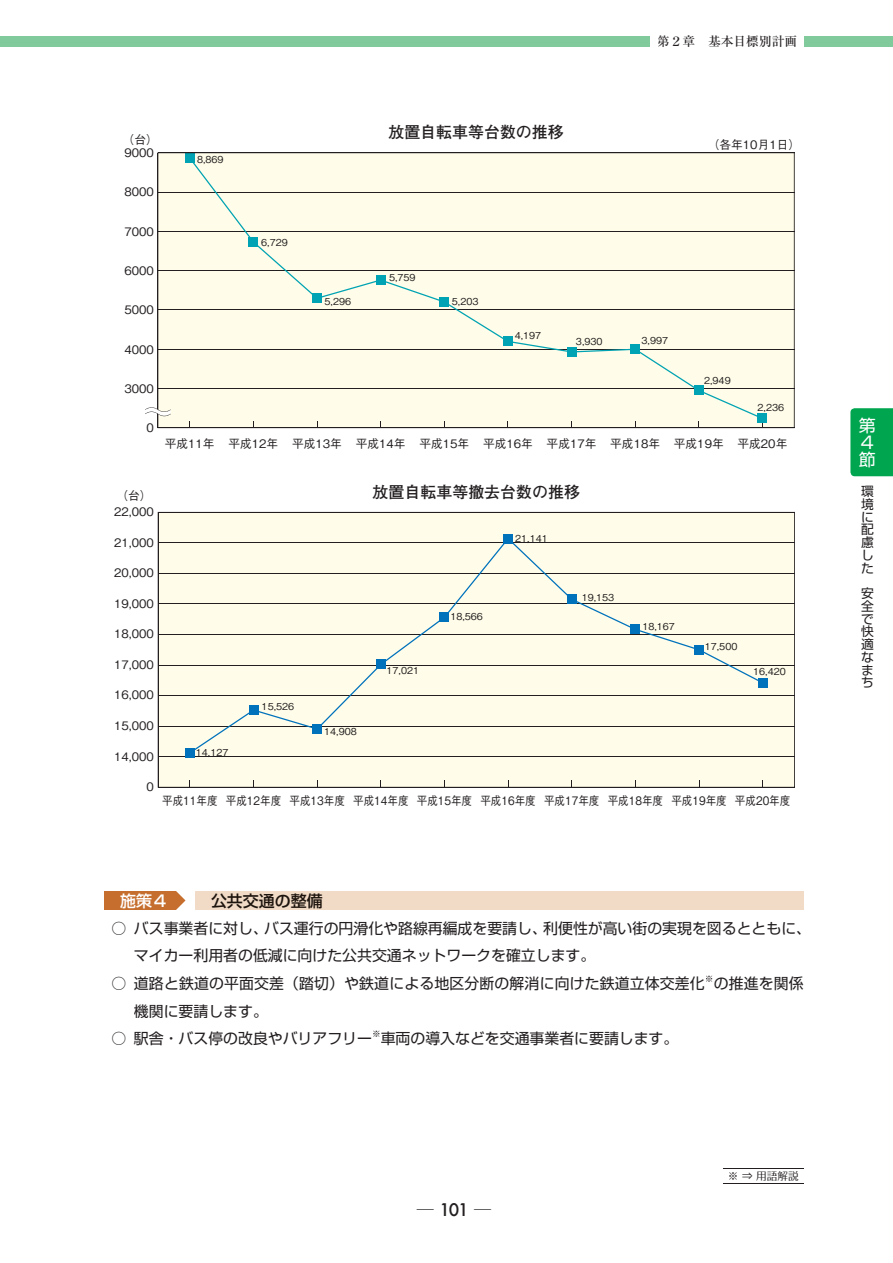
<style>
.page{position:relative;width:893px;height:1263px;background:#fff}
.page>*{position:absolute;margin:0;border:0;box-sizing:border-box;transform-origin:0 0}
.t1{font:500 16.95px "Futura";color:#231f20}
.t2{font:16.95px/17px "Shin Go Pro";color:#fff;text-align:justify}
.t3{font:700 15.9px "Futo Go B101 Pro";color:#231f20}
.t4{font:500 15.9px "Shin Go Pro";color:#1d140e}
.t5{font:500 15.9px "Shin Go Pro";color:#fff}
.t6{font:14.85px/27.6px "Shin Go Pro";color:#231f20}
.t7{font:12.75px/12.8px "Shin Go Pro";color:#231f20;text-align:justify}
.t8{font:500 12.75px "Ryumin Pro";color:#231f20}
.t9{font:500 11.7px "Gothic BBB Pro";color:#231f20}
.t10{font:500 11.7px "Gothic BBB Pro";color:#231f20;scale:.9 1}
.t11{font:10.65px "Folk Pro";color:#231f20}
.t12{font:500 9.6px "Gothic BBB Pro";color:#231f20}
.t13{font:8.7px "Shin Go Pro";color:#231f20}
.s1{font-family:"Futo Go B101 Pro";font-weight:700}
</style>
<div class="page">
<hr style="left:723px;top:1168px;width:81px;height:1px;background:#231f20">
<hr style="left:723px;top:1183px;width:81px;height:1px;background:#231f20">
<div style="left:0;top:36px;width:893px;height:11px;background:#80ca9c"></div>
<div style="left:651px;top:35px;width:153px;height:13px;background:#fff"></div>
<div style="left:850px;top:408px;width:43px;height:68px;background:#00a54f"></div>
<div style="left:104px;top:891px;width:89px;height:18px;background:#c56e2d"></div>
<div style="left:193px;top:891px;width:611px;height:18px;background:#f1dbc6"></div>
<div style="left:157px;top:152px;width:638px;height:276px;background:#fffde9"></div>
<svg style="left:145px;top:407px;width:26px;height:9px"></svg>
<div style="left:158px;top:512px;width:637px;height:276px;background:#fffde9"></div>
<svg style="left:176px;top:891px;width:19px;height:19px"></svg>
<p class="t8" style="left:657px;top:32px;width:142px">第２章　基本目標別計画</p>
<p class="t3" style="left:388px;top:119px;width:177px">放置自転車等台数の推移</p>
<p class="t9" style="left:123px;top:130px;width:37px">（台）</p>
<p class="t9" style="left:708px;top:135px;width:94px">（各年10月1日）</p>
<p class="t12" style="left:197px;top:152px;width:28px">8,869</p>
<p class="t9" style="left:124px;top:143px;width:31px">9000</p>
<p class="t9" style="left:124px;top:183px;width:31px">8000</p>
<p class="t9" style="left:124px;top:222px;width:31px">7000</p>
<p class="t9" style="left:124px;top:261px;width:31px">6000</p>
<p class="t9" style="left:124px;top:300px;width:31px">5000</p>
<p class="t9" style="left:124px;top:340px;width:31px">4000</p>
<p class="t9" style="left:124px;top:379px;width:31px">3000</p>
<p class="t9" style="left:146px;top:418px;width:9px">0</p>
<p class="t12" style="left:261px;top:235px;width:28px">6,729</p>
<p class="t12" style="left:325px;top:294px;width:28px">5,296</p>
<p class="t12" style="left:389px;top:270px;width:28px">5,759</p>
<p class="t12" style="left:452px;top:293px;width:28px">5,203</p>
<p class="t12" style="left:515px;top:328px;width:28px">4,197</p>
<p class="t12" style="left:576px;top:334px;width:28px">3,930</p>
<p class="t12" style="left:642px;top:332px;width:28px">3,997</p>
<p class="t12" style="left:704px;top:373px;width:28px">2,949</p>
<p class="t12" style="left:758px;top:400px;width:28px">2,236</p>
<p class="t9" style="left:165px;top:434px;width:624px">平成11年 平成12年 平成13年 平成14年 平成15年 平成16年 平成17年 平成18年 平成19年 平成20年</p>
<p class="t9" style="left:116px;top:486px;width:37px">（台）</p>
<p class="t9" style="left:114px;top:502px;width:41px">22,000</p>
<p class="t9" style="left:114px;top:533px;width:41px">21,000</p>
<p class="t9" style="left:114px;top:563px;width:41px">20,000</p>
<p class="t9" style="left:114px;top:594px;width:41px">19,000</p>
<p class="t9" style="left:114px;top:624px;width:41px">18,000</p>
<p class="t9" style="left:114px;top:655px;width:41px">17,000</p>
<p class="t9" style="left:114px;top:686px;width:41px">16,000</p>
<p class="t9" style="left:114px;top:716px;width:41px">15,000</p>
<p class="t9" style="left:114px;top:747px;width:41px">14,000</p>
<p class="t9" style="left:147px;top:777px;width:9px">0</p>
<p class="t3" style="left:373px;top:479px;width:209px">放置自転車等撤去台数の推移</p>
<p class="t12" style="left:196px;top:744px;width:34px">14,127</p>
<p class="t12" style="left:262px;top:699px;width:34px">15,526</p>
<p class="t12" style="left:324px;top:724px;width:34px">14,908</p>
<p class="t12" style="left:386px;top:663px;width:34px">17,021</p>
<p class="t12" style="left:450px;top:609px;width:34px">18,566</p>
<p class="t12" style="left:515px;top:530px;width:34px">21,141</p>
<p class="t12" style="left:582px;top:590px;width:34px">19,153</p>
<p class="t12" style="left:642px;top:618px;width:34px">18,167</p>
<p class="t12" style="left:705px;top:639px;width:34px">17,500</p>
<p class="t12" style="left:753px;top:664px;width:34px">16,420</p>
<p class="t10" style="left:162px;top:791px;width:699px">平成11年度 平成12年度 平成13年度 平成14年度 平成15年度 平成16年度 平成17年度 平成18年度 平成19年度 平成20年度</p>
<p class="t5" style="left:120px;top:887px;width:49px">施策４</p>
<p class="t4" style="left:195px;top:887px;width:129px">　公共交通の整備</p>
<p class="t6" style="left:134px;top:912px;width:679px;text-indent:-22px">○ バス事業者に対し、バス運行の円滑化や路線再編成を要請し、利便性が高い街の実現を図るとともに、マイカー利用者の低減に向けた公共交通ネットワークを確立します。</p>
<p class="t6" style="left:112px;top:968px;width:595px">○ 道路と鉄道の平面交差（踏切）や鉄道による地区分断の解消に向けた鉄道立体交差化</p>
<p class="t13" style="left:705px;top:971px;width:10px">※</p>
<p class="t6" style="left:714px;top:968px;width:92px">の推進を関係</p>
<p class="t6" style="left:134px;top:995px;width:135px">機関に要請します。</p>
<p class="t6" style="left:112px;top:1023px;width:262px">○ 駅舎・バス停の改良やバリアフリー</p>
<p class="t13" style="left:372px;top:1026px;width:10px">※</p>
<p class="t6" style="left:381px;top:1023px;width:299px">車両の導入などを交通事業者に要請します。</p>
<p class="t1" style="left:417px;top:1198px;width:76px"><span class="s1">─</span> 101 <span class="s1">─</span></p>
<p class="t11" style="left:728px;top:1167px;width:72px">※ ⇒ 用語解説</p>
<p class="t2" style="left:859px;top:415px;width:19px">第４節</p>
<p class="t7" style="left:861px;top:483px;width:14px">環境に配慮した</p>
<p class="t7" style="left:861px;top:585px;width:14px">安全で快適なまち</p>
</div>
